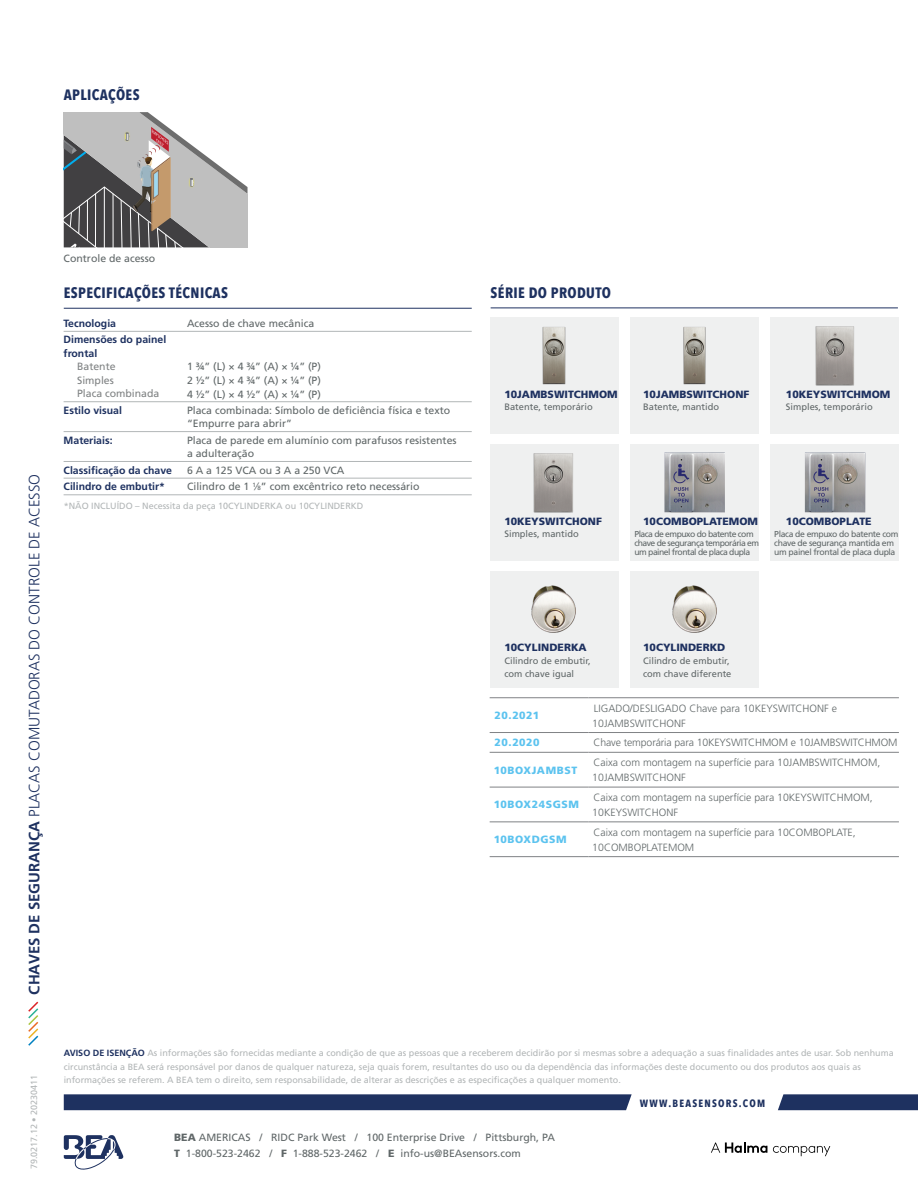
<style>
.page{position:relative;width:918px;height:1188px;background:#fff}
.page>*{position:absolute;margin:0;border:0;box-sizing:border-box;transform-origin:0 0}
.t1{font:300 15px "Frutiger LT Std";color:#1e3160}
.t2{font:700 15px "Avenir Next Condensed";letter-spacing:.025em;color:#1e3160}
.t3{font:10.5px/13.5px "Frutiger LT Std";color:#606768}
.t4{font:300 10.5px/15px "Frutiger LT Std";color:#606768}
.t5{font:900 10.5px "Frutiger LT Std";color:#1e3160}
.t6{font:700 10.5px/13.5px "Frutiger LT Std";color:#1e3160}
.t7{font:900 10.5px "Frutiger LT Std";letter-spacing:.05em;color:#5cc3ef}
.t8{font:10.5px/13.5px "Frutiger LT Std";color:#7f8283}
.t9{font:700 10.5px "Avenir Next Condensed";letter-spacing:.12em;color:#1e3160}
.t10{font:9.3px/13.5px "Frutiger LT Std";color:#606768}
.t11{font:9px/13.5px "Frutiger LT Std";color:#b2b6b7}
.t12{font:8.7px/9px "Frutiger LT Std";letter-spacing:-.06em;color:#606768}
.t13{font:8.7px/9px "Frutiger LT Std";letter-spacing:-.04em;color:#606768}
.s1{font-weight:700}
.s2{font-size:6.15px}
.s3{font-weight:700;color:#1e3160}
.s4{font-weight:900}
</style>
<div class="page">
<svg style="left:64px;top:1135px;width:59px;height:35px"></svg>
<div style="left:64px;top:1094px;width:568px;height:16px;background:#1e3160"></div>
<svg style="left:778px;top:1094px;width:140px;height:16px;background:#273966"></svg>
<svg style="left:28px;top:1001px;width:11px;height:45px"></svg>
<svg style="left:711px;top:1142px;width:119px;height:14px"></svg>
<div style="left:490px;top:318px;width:129px;height:116px;background:#eff0f0"></div>
<div style="left:490px;top:444px;width:129px;height:117px;background:#eff0f0"></div>
<div style="left:490px;top:571px;width:129px;height:116px;background:#eff0f0"></div>
<div style="left:771px;top:318px;width:128px;height:116px;background:#eff0f0"></div>
<div style="left:771px;top:444px;width:128px;height:117px;background:#eff0f0"></div>
<div style="left:630px;top:318px;width:129px;height:116px;background:#eff0f0"></div>
<div style="left:630px;top:444px;width:129px;height:117px;background:#eff0f0"></div>
<div style="left:630px;top:571px;width:129px;height:116px;background:#eff0f0"></div>
<svg style="left:64px;top:112px;width:184px;height:135px"></svg>
<img style="left:542px;top:327px;width:24px;height:58px">
<img style="left:534px;top:453px;width:39px;height:59px">
<img style="left:532px;top:585px;width:44px;height:48px">
<img style="left:683px;top:327px;width:23px;height:58px">
<img style="left:664px;top:452px;width:61px;height:60px">
<img style="left:673px;top:585px;width:44px;height:48px">
<img style="left:815px;top:326px;width:39px;height:60px">
<img style="left:805px;top:452px;width:60px;height:60px">
<hr style="left:64px;top:308px;width:408px;height:1px;background:#1e3160">
<hr style="left:64px;top:331px;width:123px;height:1px;background:#b2b6b7">
<hr style="left:187px;top:331px;width:285px;height:1px;background:#b2b6b7">
<hr style="left:64px;top:401px;width:123px;height:1px;background:#b2b6b7">
<hr style="left:187px;top:401px;width:285px;height:1px;background:#b2b6b7">
<hr style="left:64px;top:431px;width:123px;height:1px;background:#b2b6b7">
<hr style="left:187px;top:431px;width:285px;height:1px;background:#b2b6b7">
<hr style="left:64px;top:461px;width:123px;height:1px;background:#b2b6b7">
<hr style="left:187px;top:461px;width:285px;height:1px;background:#b2b6b7">
<hr style="left:64px;top:478px;width:123px;height:1px;background:#b2b6b7">
<hr style="left:187px;top:478px;width:285px;height:1px;background:#b2b6b7">
<hr style="left:64px;top:495px;width:123px;height:1px;background:#b2b6b7">
<hr style="left:187px;top:495px;width:285px;height:1px;background:#b2b6b7">
<hr style="left:491px;top:308px;width:407px;height:1px;background:#1e3160">
<svg style="left:490px;top:698px;width:409px;height:89px"></svg>
<hr style="left:490px;top:697px;width:99px;height:1px;background:#808285">
<hr style="left:589px;top:697px;width:310px;height:1px;background:#808285">
<hr style="left:490px;top:732px;width:99px;height:1px;background:#808285">
<hr style="left:589px;top:732px;width:310px;height:1px;background:#808285">
<hr style="left:490px;top:752px;width:99px;height:1px;background:#808285">
<hr style="left:589px;top:752px;width:310px;height:1px;background:#808285">
<hr style="left:490px;top:787px;width:99px;height:1px;background:#808285">
<hr style="left:589px;top:787px;width:310px;height:1px;background:#808285">
<hr style="left:490px;top:822px;width:99px;height:1px;background:#808285">
<hr style="left:589px;top:822px;width:310px;height:1px;background:#808285">
<hr style="left:490px;top:856px;width:99px;height:1px;background:#808285">
<hr style="left:589px;top:856px;width:310px;height:1px;background:#808285">
<h1 class="t2" style="left:64px;top:86px;width:77px">APLICAÇÕES</h1>
<h1 class="t1" style="left:26px;top:995px;width:522px;rotate:-90deg"><span class="s1">CHAVES DE SEGURANÇA</span> PLACAS COMUTADORAS DO CONTROLE DE ACESSO</h1>
<p class="t3" style="left:64px;top:252px;width:93px">Controle de acesso</p>
<h1 class="t2" style="left:64px;top:284px;width:166px">ESPECIFICAÇÕES TÉCNICAS</h1>
<p class="t6" style="left:64px;top:316px;width:54px">Tecnologia</p>
<p class="t3" style="left:187px;top:316px;width:129px">Acesso de chave mecânica</p>
<p class="t6" style="left:64px;top:333px;width:104px">Dimensões do painel frontal</p>
<p class="t8" style="left:77px;top:360px;width:84px">Batente<br>Simples<br>Placa combinada</p>
<p class="t3" style="left:187px;top:360px;width:135px;text-align:justify">1 3/4” (L) × 4 3/4” (A) × 1/4” (P)<br>2 1/2” (L) × 4 3/4” (A) × 1/4” (P)<br>4 1/2” (L) × 4 1/2” (A) × 1/4” (P)</p>
<p class="t6" style="left:64px;top:404px;width:60px">Estilo visual</p>
<p class="t3" style="left:187px;top:404px;width:265px">Placa combinada: Símbolo de deficiência física e texto “Empurre para abrir”</p>
<p class="t6" style="left:64px;top:433px;width:51px">Materiais:</p>
<p class="t3" style="left:187px;top:433px;width:271px">Placa de parede em alumínio com parafusos resistentes a adulteração</p>
<p class="t6" style="left:64px;top:463px;width:110px">Classificação da chave</p>
<p class="t3" style="left:187px;top:463px;width:159px">6 A a 125 VCA ou 3 A a 250 VCA</p>
<p class="t6" style="left:64px;top:480px;width:103px">Cilindro de embutir*</p>
<p class="t3" style="left:187px;top:480px;width:234px">Cilindro de 1 <sup>1</sup>⁄<span class="s2">8</span>” com excêntrico reto necessário</p>
<p class="t11" style="left:64px;top:499px;width:301px">*NÃO INCLUÍDO – Necessita da peça 10CYLINDERKA ou 10CYLINDERKD</p>
<h1 class="t2" style="left:491px;top:284px;width:122px">SÉRIE DO PRODUTO</h1>
<p class="t5" style="left:504px;top:388px;width:115px">10JAMBSWITCHMOM</p>
<p class="t10" style="left:504px;top:400px;width:90px">Batente, temporário</p>
<p class="t5" style="left:643px;top:388px;width:108px">10JAMBSWITCHONF</p>
<p class="t10" style="left:643px;top:400px;width:77px">Batente, mantido</p>
<p class="t5" style="left:786px;top:388px;width:106px">10KEYSWITCHMOM</p>
<p class="t10" style="left:786px;top:400px;width:88px">Simples, temporário</p>
<p class="t5" style="left:504px;top:515px;width:99px">10KEYSWITCHONF</p>
<p class="t10" style="left:504px;top:527px;width:76px">Simples, mantido</p>
<p class="t5" style="left:643px;top:515px;width:116px">10COMBOPLATEMOM</p>
<p class="t12" style="left:634px;top:529px;width:126px">Placa de empuxo do batente com chave de segurança temporária em um painel frontal de placa dupla</p>
<p class="t5" style="left:786px;top:515px;width:87px">10COMBOPLATE</p>
<p class="t13" style="left:774px;top:529px;width:126px">Placa de empuxo do batente com chave de segurança mantida em um painel frontal de placa dupla</p>
<p class="t5" style="left:504px;top:641px;width:84px">10CYLINDERKA</p>
<p class="t10" style="left:504px;top:654px;width:88px">Cilindro de embutir, com chave igual</p>
<p class="t5" style="left:643px;top:641px;width:84px">10CYLINDERKD</p>
<p class="t10" style="left:643px;top:654px;width:90px">Cilindro de embutir, com chave diferente</p>
<p class="t7" style="left:495px;top:709px;width:46px">20.2021</p>
<p class="t4" style="left:592px;top:701px;width:246px">LIGADO/DESLIGADO Chave para 10KEYSWITCHONF e<br>10JAMBSWITCHONF</p>
<p class="t7" style="left:495px;top:736px;width:46px">20.2020</p>
<p class="t4" style="left:593px;top:735px;width:306px">Chave temporária para 10KEYSWITCHMOM e 10JAMBSWITCHMOM</p>
<p class="t7" style="left:494px;top:764px;width:85px">10BOXJAMBST</p>
<p class="t4" style="left:592px;top:755px;width:290px">Caixa com montagem na superfície para 10JAMBSWITCHMOM,<br>10JAMBSWITCHONF</p>
<p class="t7" style="left:494px;top:798px;width:87px">10BOX24SGSM</p>
<p class="t4" style="left:592px;top:790px;width:282px">Caixa com montagem na superfície para 10KEYSWITCHMOM,<br>10KEYSWITCHONF</p>
<p class="t7" style="left:494px;top:833px;width:74px">10BOXDGSM</p>
<p class="t4" style="left:592px;top:825px;width:265px">Caixa com montagem na superfície para 10COMBOPLATE,<br>10COMBOPLATEMOM</p>
<p class="t11" style="left:27px;top:1169px;width:96px;rotate:-90deg">79.0217.12 • 20230411</p>
<p class="t11" style="left:64px;top:1046px;width:831px"><span class="s3">AVISO DE ISENÇÃO</span> As informações são fornecidas mediante a condição de que as pessoas que a receberem decidirão por si mesmas sobre a adequação a suas finalidades antes de usar. Sob nenhuma circunstância a BEA será responsável por danos de qualquer natureza, seja quais forem, resultantes do uso ou da dependência das informações deste documento ou dos produtos aos quais as informações se referem. A BEA tem o direito, sem responsabilidade, de alterar as descrições e as especificações a qualquer momento.</p>
<p class="t3" style="left:174px;top:1131px;width:382px"><span class="s4">BEA</span> AMERICAS / RIDC Park West / 100 Enterprise Drive / Pittsburgh, PA</p>
<p class="t3" style="left:174px;top:1147px;width:348px"><span class="s4">T</span> 1-800-523-2462 / <span class="s4">F</span> 1-888-523-2462 / <span class="s4">E</span> info-us@BEAsensors.com</p>
<p class="t9" style="left:640px;top:1097px;width:127px">WWW.BEASENSORS.COM</p>
</div>
